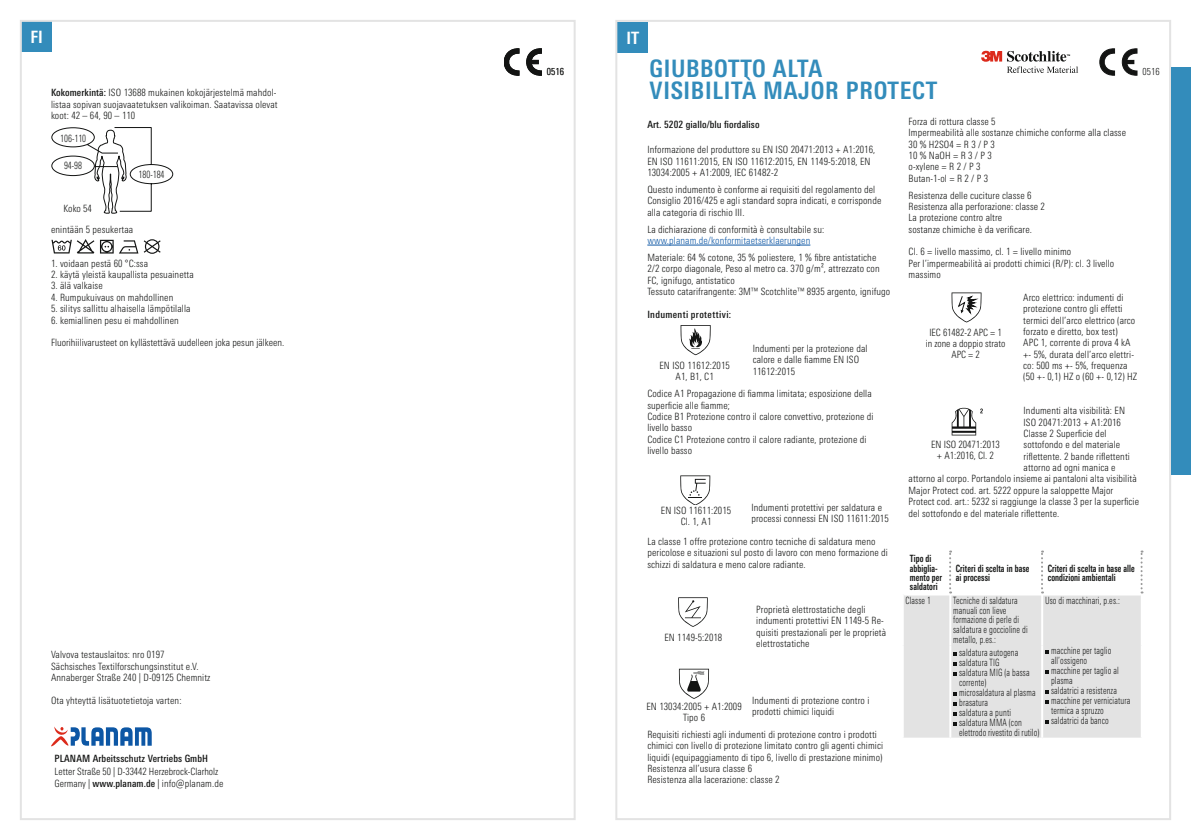
<style>
.page{position:relative;width:1191px;height:840px;background:#fff}
.page>*{position:absolute;margin:0;border:0;box-sizing:border-box;transform-origin:0 0}
.t1{font:700 condensed 24px/22.6px "Univers Next Pro";letter-spacing:.03em;color:#338cbb}
.t2{font:700 condensed 17px "Univers Next Pro";color:#fff}
.t3{font:300 condensed 10px/11.4px "Univers Next Pro";letter-spacing:.01em;color:#131413}
.t4{font:300 condensed 10px/10px "Univers Next Pro";letter-spacing:.01em;color:#131413;scale:.82 1}
.t5{font:700 condensed 10px/9.2px "Univers Next Pro";letter-spacing:.01em;color:#131413;scale:.82 1}
.t6{font:500 condensed 10px "Univers Next Pro";letter-spacing:.01em;color:#131413}
.t7{font:300 condensed 10px "Univers Next Pro";letter-spacing:.01em;color:#0d57a5}
.t8{font:500 condensed 10px "Univers Next Pro";letter-spacing:.04em;color:#131413}
.t9{font:300 condensed 10px "Univers Next Pro";letter-spacing:.01em;color:#131413;scale:.9 1}
.t10{font:300 condensed 9.6px "Univers Next Pro";letter-spacing:.01em;color:#131413}
.s1{font-weight:500}
</style>
<div class="page">
<svg style="left:1099px;top:49px;width:38px;height:26px"></svg>
<div style="left:21px;top:21px;width:31px;height:31px;background:#338cbb"></div>
<svg style="left:51px;top:726px;width:101px;height:20px"></svg>
<svg style="left:504px;top:49px;width:37px;height:26px"></svg>
<svg style="left:51px;top:239px;width:43px;height:14px"></svg>
<svg style="left:144px;top:239px;width:17px;height:15px"></svg>
<svg style="left:100px;top:240px;width:38px;height:13px"></svg>
<div style="left:617px;top:22px;width:31px;height:31px;background:#338cbb"></div>
<svg style="left:951px;top:292px;width:30px;height:30px"></svg>
<hr style="left:647px;top:244px;width:163px;height:1px;background:#0d57a5">
<svg style="left:680px;top:325px;width:31px;height:30px"></svg>
<svg style="left:680px;top:475px;width:30px;height:28px"></svg>
<svg style="left:678px;top:597px;width:30px;height:29px"></svg>
<svg style="left:679px;top:668px;width:30px;height:30px"></svg>
<svg style="left:903px;top:550px;width:239px;height:188px"></svg>
<svg style="left:951px;top:407px;width:31px;height:28px"></svg>
<svg style="left:52px;top:127px;width:121px;height:87px"></svg>
<div style="left:1171px;top:67px;width:20px;height:407px;background:#338cbb"></div>
<svg style="left:981px;top:51px;width:97px;height:22px"></svg>
<h2 class="t2" style="left:30px;top:27px;width:14px">FI</h2>
<p class="t3" style="left:51px;top:87px;width:228px"><span class="s1">Kokomerkintä:</span> ISO 13688 mukainen kokojärjestelmä mahdol&shy;listaa sopivan suojavaatetuksen valikoiman. Saatavissa olevat koot: 42 – 64, 90 – 110</p>
<p class="t9" style="left:60px;top:132px;width:30px">106-110</p>
<p class="t9" style="left:64px;top:160px;width:22px">94-98</p>
<p class="t3" style="left:64px;top:202px;width:30px">Koko 54</p>
<p class="t9" style="left:139px;top:169px;width:30px">180-184</p>
<p class="t3" style="left:51px;top:223px;width:84px">enintään 5 pesukertaa</p>
<p class="t3" style="left:51px;top:257px;width:99px">1. voidaan pestä 60 °C:ssa</p>
<p class="t3" style="left:51px;top:269px;width:144px">2. käytä yleistä kaupallista pesuainetta</p>
<p class="t3" style="left:51px;top:280px;width:53px">3. älä valkaise</p>
<p class="t3" style="left:51px;top:291px;width:124px">4. Rumpukuivaus on mahdollinen</p>
<p class="t3" style="left:51px;top:303px;width:141px">5. silitys sallittu alhaisella lämpötilalla</p>
<p class="t3" style="left:51px;top:314px;width:129px">6. kemiallinen pesu ei mahdollinen</p>
<p class="t3" style="left:51px;top:337px;width:235px">Fluorihiilivarusteet on kyllästettävä uudelleen joka pesun jälkeen.</p>
<p class="t3" style="left:51px;top:648px;width:161px">Valvova testauslaitos: nro 0197<br>Sächsisches Textilforschungsinstitut e.V.<br>Annaberger Straße 240 | D-09125 Chemnitz</p>
<p class="t3" style="left:51px;top:694px;width:132px">Ota yhteyttä lisätuotetietoja varten:</p>
<p class="t6" style="left:55px;top:752px;width:155px">PLANAM Arbeitsschutz Vertriebs GmbH</p>
<p class="t3" style="left:55px;top:764px;width:170px;line-height:12.4px">Letter Straße 50 | D-33442 Herzebrock-Clarholz<br>Germany | <span class="s1">www.planam.de</span> | info@planam.de</p>
<p class="t10" style="left:547px;top:66px;width:19px">0516</p>
<h2 class="t2" style="left:626px;top:28px;width:14px">IT</h2>
<h1 class="t1" style="left:649px;top:57px;width:289px">GIUBBOTTO ALTA<br>VISIBILITÀ MAJOR PROTECT</h1>
<p class="t10" style="left:1142px;top:66px;width:19px">0516</p>
<p class="t6" style="left:647px;top:118px;width:114px">Art. 5202 giallo/blu fiordaliso</p>
<p class="t3" style="left:647px;top:144px;width:229px">Informazione del produttore su EN ISO 20471:2013 + A1:2016,<br>EN ISO 11611:2015, EN ISO 11612:2015, EN 1149-5:2018, EN<br>13034:2005 + A1:2009, IEC 61482-2</p>
<p class="t3" style="left:647px;top:183px;width:235px">Questo indumento è conforme ai requisiti del regolamento del<br>Consiglio 2016/425 e agli standard sopra indicati, e corrisponde alla categoria di rischio III.</p>
<p class="t3" style="left:647px;top:223px;width:178px">La dichiarazione di conformità è consultabile su:</p>
<p class="t7" style="left:647px;top:235px;width:164px">www.planam.de/konformitaetserklaerungen</p>
<p class="t3" style="left:647px;top:252px;width:244px">Materiale: 64 % cotone, 35 % poliestere, 1 % fibre antistatiche 2/2 corpo diagonale, Peso al metro ca. 370 g/m², attrezzato con FC, ignifugo, antistatico<br>Tessuto catarifrangente: 3M™ Scotchlite™ 8935 argento, ignifugo</p>
<p class="t8" style="left:647px;top:308px;width:85px">Indumenti protettivi:</p>
<p class="t3" style="left:752px;top:342px;width:116px">Indumenti per la protezione dal calore e dalle fiamme EN ISO<br>11612:2015</p>
<p class="t3" style="left:647px;top:388px;width:228px">Codice A1 Propagazione di fiamma limitata; esposizione della superficie alle fiamme;<br>Codice B1 Protezione contro il calore convettivo, protezione di livello basso<br>Codice C1 Protezione contro il calore radiante, protezione di livello basso</p>
<p class="t3" style="left:659px;top:359px;width:72px;text-align:center">EN ISO 11612:2015<br>A1, B1, C1</p>
<p class="t3" style="left:751px;top:501px;width:139px">Indumenti protettivi per saldatura e processi connessi EN ISO 11611:2015</p>
<p class="t3" style="left:647px;top:535px;width:242px">La classe 1 offre protezione contro tecniche di saldatura meno pericolose e situazioni sul posto di lavoro con meno formazione di schizzi di saldatura e meno calore radiante.</p>
<p class="t3" style="left:756px;top:603px;width:131px">Proprietà elettrostatiche degli indumenti protettivi EN 1149-5 Re&shy;quisiti prestazionali per le proprietà elettrostatiche</p>
<p class="t3" style="left:661px;top:504px;width:72px;text-align:center">EN ISO 11611:2015<br>Cl. 1, A1</p>
<p class="t3" style="left:664px;top:631px;width:59px">EN 1149-5:2018</p>
<p class="t3" style="left:752px;top:694px;width:119px">Indumenti di protezione contro i prodotti chimici liquidi</p>
<p class="t3" style="left:647px;top:728px;width:237px">Requisiti richiesti agli indumenti di protezione contro i prodotti chimici con livello di protezione limitato contro gli agenti chimici liquidi (equipaggiamento di tipo 6, livello di prestazione minimo)<br>Resistenza all’usura classe 6<br>Resistenza alla lacerazione: classe 2</p>
<p class="t3" style="left:646px;top:701px;width:97px;line-height:10.4px;text-align:center">EN 13034:2005 + A1:2009<br>Tipo 6</p>
<p class="t3" style="left:908px;top:115px;width:219px">Forza di rottura classe 5<br>Impermeabilità alle sostanze chimiche conforme alla classe<br>30 % H2SO4 = R 3 / P 3<br>10 % NaOH = R 3 / P 3<br>o-xylene = R 2 / P 3<br>Butan-1-ol = R 2 / P 3</p>
<p class="t3" style="left:908px;top:189px;width:138px">Resistenza delle cuciture classe 6<br>Resistenza alla perforazione: classe 2<br>La protezione contro altre<br>sostanze chimiche è da verificare.</p>
<p class="t3" style="left:908px;top:246px;width:207px">Cl. 6 = livello massimo, cl. 1 = livello minimo<br>Per l’impermeabilità ai prodotti chimici (R/P): cl. 3 livello massimo</p>
<p class="t3" style="left:1023px;top:291px;width:115px">Arco elettrico: indumenti di protezione contro gli effetti termici dell’arco elettrico (arco forzato e diretto, box test)<br>APC 1, corrente di prova 4 kA +- 5%, durata dell’arco elettri&shy;co: 500 ms +- 5%, frequenza (50 +- 0,1) HZ o (60 +- 0,12) HZ</p>
<p class="t3" style="left:1023px;top:405px;width:103px">Indumenti alta visibilità: EN</p>
<p class="t3" style="left:1023px;top:416px;width:99px">ISO 20471:2013 + A1:2016</p>
<p class="t3" style="left:1023px;top:427px;width:84px">Classe 2 Superficie del</p>
<p class="t3" style="left:1023px;top:439px;width:98px">sottofondo e del materiale</p>
<p class="t3" style="left:1023px;top:450px;width:108px">riflettente. 2 bande riflettenti</p>
<p class="t3" style="left:1023px;top:461px;width:94px">attorno ad ogni manica e</p>
<p class="t3" style="left:908px;top:473px;width:230px">attorno al corpo. Portandolo insieme ai pantaloni alta visibilità</p>
<p class="t3" style="left:908px;top:484px;width:206px">Major Protect cod. art. 5222 oppure la saloppette Major</p>
<p class="t3" style="left:908px;top:495px;width:232px">Protect cod. art.: 5232 si raggiunge la classe 3 per la superficie</p>
<p class="t3" style="left:908px;top:507px;width:152px">del sottofondo e del materiale riflettente.</p>
<p class="t3" style="left:925px;top:326px;width:81px;text-align:center">IEC 61482-2 APC = 1 in zone a doppio strato<br>APC = 2</p>
<p class="t3" style="left:931px;top:438px;width:70px;text-align:center">EN ISO 20471:2013 + A1:2016, Cl. 2</p>
<p class="t5" style="left:910px;top:554px;width:41px">Tipo di abbiglia&shy;mento per saldatori</p>
<p class="t5" style="left:955px;top:563px;width:91px">Criteri di scelta in base ai processi</p>
<p class="t5" style="left:1047px;top:563px;width:108px">Criteri di scelta in base alle condizioni ambientali</p>
<p class="t4" style="left:905px;top:595px;width:32px">Classe 1</p>
<p class="t4" style="left:953px;top:595px;width:92px">Tecniche di saldatura manuali con lieve formazione di perle di saldatura e goccioline di metallo, p.es.:</p>
<p class="t4" style="left:1045px;top:595px;width:93px">Uso di macchinari, p.es.:</p>
<p class="t4" style="left:959px;top:646px;width:99px">saldatura autogena saldatura TIG<br>saldatura MIG (a bassa corrente)<br>microsaldatura al plasma brasatura<br>saldatura a punti saldatura MMA (con elettrodo rivestito di rutilo)</p>
<p class="t4" style="left:1051px;top:645px;width:98px">macchine per taglio all’ossigeno<br>macchine per taglio al plasma<br>saldatrici a resistenza macchine per verniciatura termica a spruzzo saldatrici da banco</p>
</div>
